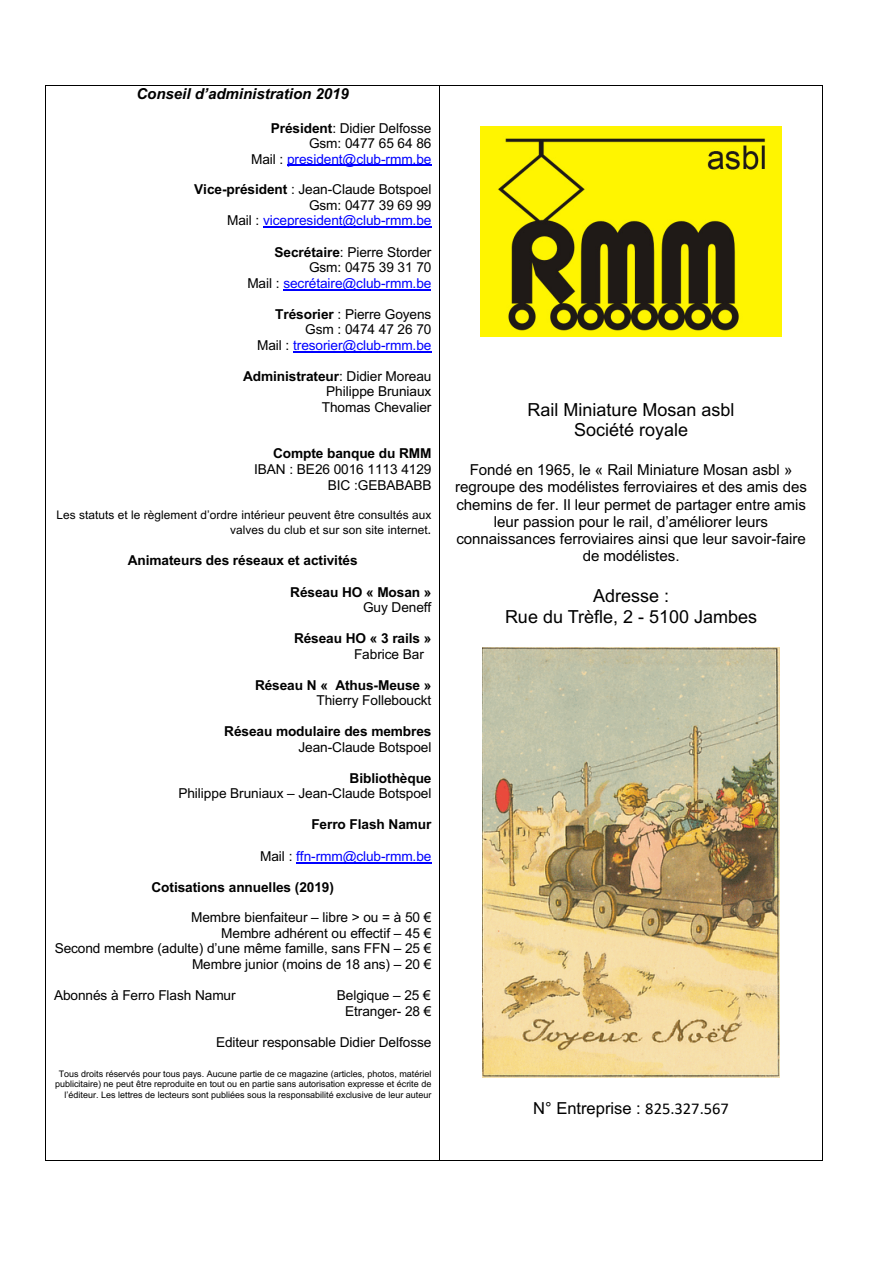
<style>
.page{position:relative;width:893px;height:1263px;background:#fff}
.page>*{position:absolute;margin:0;border:0;box-sizing:border-box;transform-origin:0 0}
.t1{font:18px/20.5px "Arial";color:#000;text-align:center}
.t2{font:16.5px "Arial";color:#000}
.t3{font:15.15px/17.2px "Arial";letter-spacing:-.005em;color:#000;text-align:center}
.t4{font:italic 700 15.15px "Arial";letter-spacing:-.005em;color:#000}
.t5{font:13.65px/15.5px "Arial";letter-spacing:-.005em;color:#000;text-align:right}
.t6{font:700 13.65px/15.5px "Arial";letter-spacing:-.005em;color:#000;text-align:right}
.t7{font:13.65px "Arial";letter-spacing:-.005em;color:#00f}
.t8{font:11.85px/15.1px "Arial";letter-spacing:.005em;color:#000;text-align:right}
.t9{font:9px/10.2px "Arial";color:#000;text-align:right}
.s1{font-weight:700}
.s2{color:#00f}
.s3{font-size:13.65px}
.s4{font-weight:400}
.s5{color:#000}
.s6{font-family:"Calibri"}
</style>
<div class="page">
<hr style="left:287px;top:165px;width:144px;height:1px;background:#00f">
<hr style="left:263px;top:227px;width:168px;height:1px;background:#00f">
<hr style="left:283px;top:289px;width:148px;height:1px;background:#00f">
<hr style="left:293px;top:351px;width:138px;height:1px;background:#00f">
<hr style="left:296px;top:862px;width:135px;height:1px;background:#00f">
<hr style="left:46px;top:85px;width:393px;height:1px;background:#000">
<hr style="left:440px;top:85px;width:382px;height:1px;background:#000">
<hr style="left:45px;top:85px;width:1px;height:1054px;background:#000">
<hr style="left:439px;top:85px;width:1px;height:1054px;background:#000">
<hr style="left:822px;top:85px;width:1px;height:1054px;background:#000">
<svg style="left:45px;top:1139px;width:1px;height:22px"></svg>
<hr style="left:46px;top:1160px;width:393px;height:1px;background:#000">
<svg style="left:439px;top:1139px;width:1px;height:22px"></svg>
<hr style="left:440px;top:1160px;width:382px;height:1px;background:#000">
<svg style="left:822px;top:1139px;width:1px;height:22px"></svg>
<img style="left:480px;top:127px;width:301px;height:210px">
<img style="left:482px;top:647px;width:297px;height:431px">
<p class="t4" style="left:136px;top:84px;width:214px">Conseil d’administration 2019</p>
<p class="t5" style="left:251px;top:120px;width:182px"><span class="s1">Président</span>: Didier Delfosse<br>Gsm: 0477 65 64 86<br>Mail : <span class="s2">president@club-rmm.be</span></p>
<p class="t5" style="left:194px;top:182px;width:239px"><span class="s1">Vice-président</span> : Jean-Claude Botspoel<br>Gsm: 0477 39 69 99<br>Mail : <span class="s2">vicepresident@club-rmm.be</span></p>
<p class="t5" style="left:247px;top:244px;width:186px"><span class="s1">Secrétaire</span>: Pierre Storder<br>Gsm: 0475 39 31 70<br>Mail : <span class="s2">secrétaire@club-rmm.be</span></p>
<p class="t5" style="left:257px;top:306px;width:176px"><span class="s1">Trésorier</span> : Pierre Goyens<br>Gsm : 0474 47 26 70<br>Mail : <span class="s2">tresorier@club-rmm.be</span></p>
<p class="t5" style="left:243px;top:368px;width:190px"><span class="s1">Administrateur</span>: Didier Moreau<br>Philippe Bruniaux<br>Thomas Chevalier</p>
<p class="t5" style="left:254px;top:446px;width:179px"><span class="s1">Compte banque du RMM<br></span>IBAN : BE26 0016 1113 4129<br>BIC :GEBABABB</p>
<p class="t8" style="left:56px;top:507px;width:376px">Les statuts et le règlement d’ordre intérieur peuvent être consultés aux valves du club et sur son site internet<span class="s3">.</span></p>
<p class="t6" style="left:128px;top:553px;width:231px">Animateurs des réseaux et activités</p>
<p class="t6" style="left:290px;top:584px;width:143px">Réseau HO « Mosan »<br><span class="s4">Guy Deneff</span></p>
<p class="t6" style="left:354px;top:631px;width:79px;text-align:left;text-indent:-60px">Réseau HO « 3 rails »<br><span class="s4">Fabrice Bar</span></p>
<p class="t6" style="left:255px;top:677px;width:178px">Réseau N « Athus-Meuse »<br><span class="s4">Thierry Follebouckt</span></p>
<p class="t6" style="left:224px;top:724px;width:209px">Réseau modulaire des membres<br><span class="s4">Jean-Claude Botspoel</span></p>
<p class="t5" style="left:178px;top:770px;width:255px"><span class="s1">Bibliothèque<br></span>Philippe Bruniaux – Jean-Claude Botspoel</p>
<p class="t6" style="left:311px;top:817px;width:122px">Ferro Flash Namur</p>
<p class="t7" style="left:260px;top:846px;width:173px"><span class="s5">Mail :</span> ffn-rmm@club-rmm.be</p>
<p class="t6" style="left:152px;top:879px;width:184px">Cotisations annuelles (2019)</p>
<p class="t5" style="left:55px;top:910px;width:378px">Membre bienfaiteur – libre &gt; ou = à 50 €<br>Membre adhérent ou effectif – 45 €<br>Second membre (adulte) d’une même famille, sans FFN – 25 € Membre junior (moins de 18 ans) – 20 €</p>
<p class="t5" style="left:54px;top:988px;width:183px">Abonnés à Ferro Flash Namur</p>
<p class="t5" style="left:337px;top:988px;width:96px">Belgique – 25 €<br>Etranger- 28 €</p>
<p class="t5" style="left:216px;top:1034px;width:217px">Editeur responsable Didier Delfosse</p>
<p class="t9" style="left:55px;top:1069px;width:378px">Tous droits réservés pour tous pays. Aucune partie de ce magazine (articles, photos, matériel publicitaire) ne peut être reproduite en tout ou en partie sans autorisation expresse et écrite de l’éditeur. Les lettres de lecteurs sont publiées sous la responsabilité exclusive de leur auteur</p>
<p class="t1" style="left:527px;top:399px;width:209px">Rail Miniature Mosan asbl<br>Société royale</p>
<p class="t3" style="left:455px;top:461px;width:353px">Fondé en 1965, le « Rail Miniature Mosan asbl » regroupe des modélistes ferroviaires et des amis des chemins de fer. Il leur permet de partager entre amis leur passion pour le rail, d’améliorer leurs connaissances ferroviaires ainsi que leur savoir-faire de modélistes.</p>
<p class="t1" style="left:505px;top:585px;width:254px">Adresse :<br>Rue du Trèfle, 2 - 5100 Jambes</p>
<p class="t2" style="left:533px;top:1097px;width:197px">N° Entreprise : <span class="s6">825.327.567</span></p>
</div>
